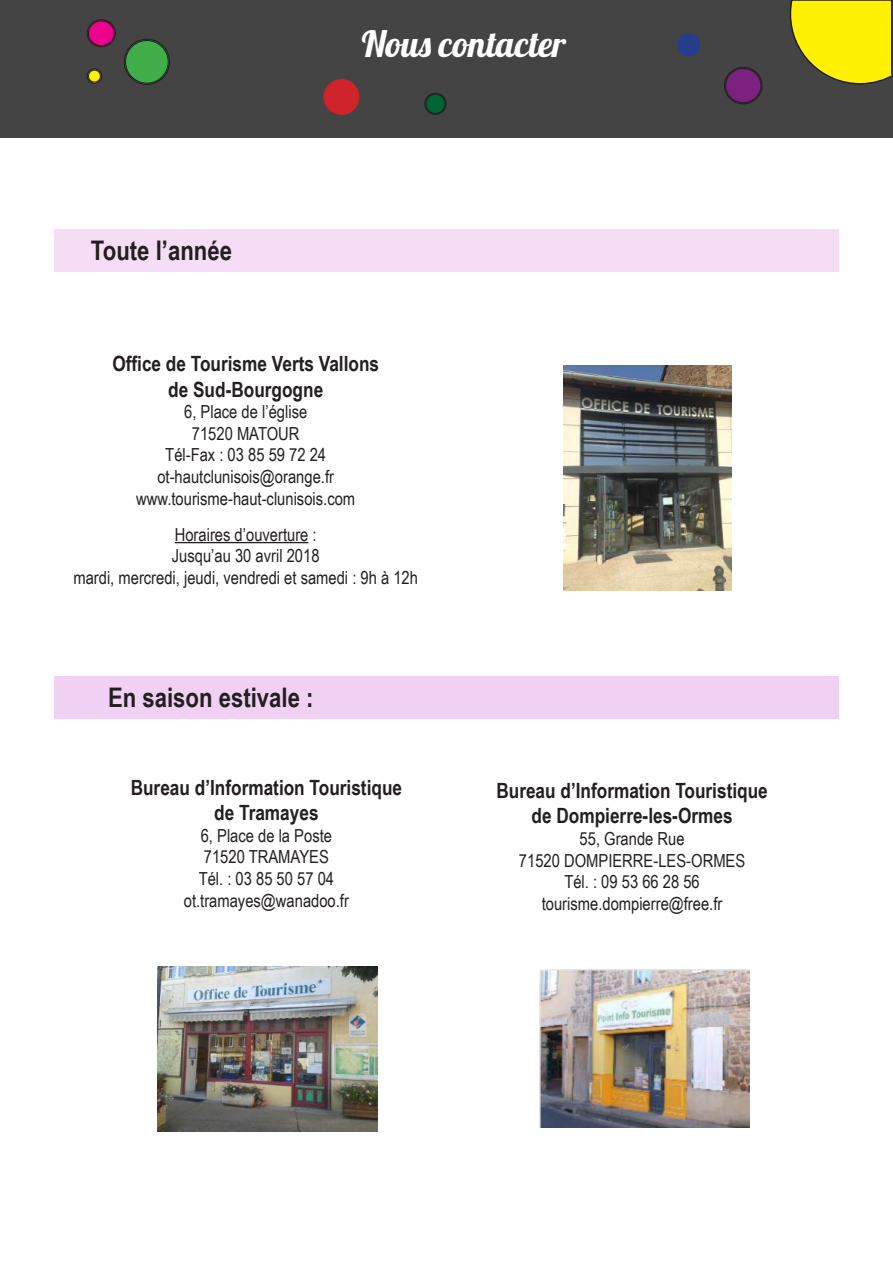
<style>
.page{position:relative;width:893px;height:1263px;background:#fff}
.page>*{position:absolute;margin:0;border:0;box-sizing:border-box;transform-origin:0 0}
.t1{font:36px "Lobster 1.4";color:#fff}
.t2{font:700 27px "Arial Narrow";color:#231f20}
.t3{font:700 21px/25.2px "Arial Narrow";color:#231f20;text-align:center}
.t4{font:18px/21.6px "Arial Narrow";color:#231f20;text-align:center}
</style>
<div class="page">
<div style="left:0;top:0;width:893px;height:138px;background:#444"></div>
<div style="left:88px;top:20px;width:27px;height:26px;background:#ed028c;border-radius:50%"></div>
<div style="left:87px;top:20px;width:29px;height:27px;border:1px solid #231f20;border-radius:50%"></div>
<div style="left:88px;top:21px;width:26px;height:25px;border:1px solid #231f20;border-radius:50%"></div>
<div style="left:125px;top:40px;width:44px;height:44px;background:#40ae49;border-radius:50%"></div>
<div style="left:124px;top:39px;width:46px;height:46px;border:1px solid #231f20;border-radius:50%"></div>
<div style="left:125px;top:40px;width:43px;height:43px;border:1px solid #231f20;border-radius:50%"></div>
<div style="left:425px;top:94px;width:21px;height:20px;background:#006432;border-radius:50%"></div>
<div style="left:424px;top:93px;width:22px;height:22px;border:1px solid #231f20;border-radius:50%"></div>
<div style="left:426px;top:94px;width:19px;height:20px;border:1px solid #231f20;border-radius:50%"></div>
<div style="left:324px;top:79px;width:35px;height:36px;background:#d1232a;border-radius:50%"></div>
<div style="left:88px;top:70px;width:13px;height:13px;background:#fff101;border-radius:50%"></div>
<div style="left:87px;top:69px;width:15px;height:14px;border:1px solid #231f20;border-radius:50%"></div>
<div style="left:88px;top:70px;width:13px;height:12px;border:1px solid #231f20;border-radius:50%"></div>
<div style="left:725px;top:68px;width:36px;height:35px;background:#7b217f;border-radius:50%"></div>
<div style="left:724px;top:67px;width:38px;height:37px;border:1px solid #231f20;border-radius:50%"></div>
<div style="left:726px;top:68px;width:35px;height:35px;border:1px solid #231f20;border-radius:50%"></div>
<div style="left:677px;top:33px;width:23px;height:23px;background:#253f8e;border-radius:50%"></div>
<svg style="left:789px;top:0;width:104px;height:85px;background:#d7cc0c"></svg>
<hr style="left:175px;top:542px;width:133px;height:1px;background:#231f20">
<img style="left:563px;top:366px;width:168px;height:224px">
<img style="left:158px;top:967px;width:220px;height:165px">
<div style="left:54px;top:229px;width:785px;height:43px;background:#f5ddf6"></div>
<div style="left:54px;top:676px;width:785px;height:43px;background:#f1d1f3"></div>
<img style="left:539px;top:969px;width:210px;height:158px">
<h2 class="t2" style="left:91px;top:230px;width:143px">Toute l’année</h2>
<h1 class="t1" style="left:362px;top:21px;width:206px">Nous contacter</h1>
<p class="t3" style="left:112px;top:350px;width:268px">Office de Tourisme Verts Vallons de Sud-Bourgogne</p>
<p class="t4" style="left:136px;top:400px;width:220px">6, Place de l’église<br>71520 MATOUR<br>Tél-Fax : 03 85 59 72 24 ot-hautclunisois@orange.fr www.tourisme-haut-clunisois.com</p>
<p class="t4" style="left:73px;top:523px;width:346px">Horaires d’ouverture :<br>Jusqu’au 30 avril 2018<br>mardi, mercredi, jeudi, vendredi et samedi : 9h à 12h</p>
<h2 class="t2" style="left:108px;top:677px;width:207px">En saison estivale :</h2>
<p class="t3" style="left:131px;top:774px;width:273px">Bureau d’Information Touristique de Tramayes</p>
<p class="t4" style="left:184px;top:824px;width:167px">6, Place de la Poste<br>71520 TRAMAYES<br>Tél. : 03 85 50 57 04 ot.tramayes@wanadoo.fr</p>
<p class="t3" style="left:496px;top:777px;width:273px">Bureau d’Information Touristique de Dompierre-les-Ormes</p>
<p class="t4" style="left:519px;top:827px;width:228px">55, Grande Rue<br>71520 DOMPIERRE-LES-ORMES<br>Tél. : 09 53 66 28 56 tourisme.dompierre@free.fr</p>
</div>
